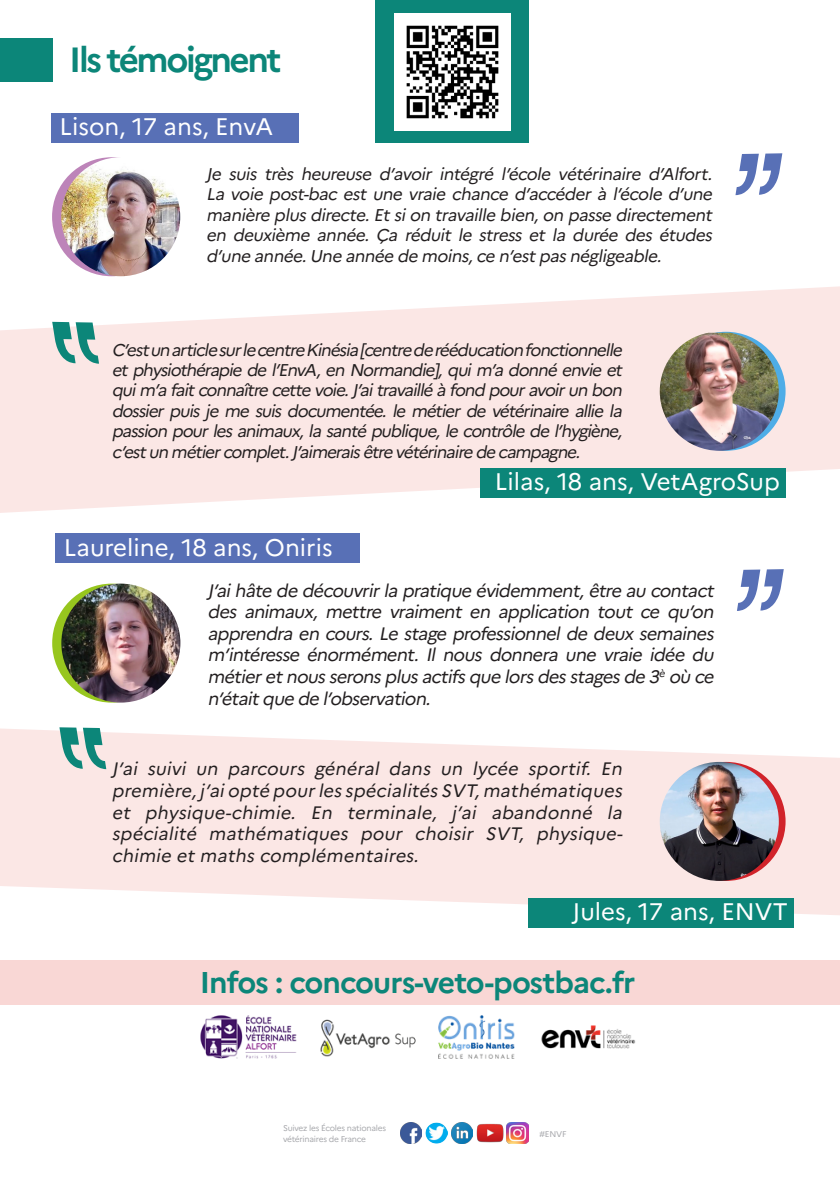
<style>
.page{position:relative;width:840px;height:1191px;background:#fff}
.page>*{position:absolute;margin:0;border:0;box-sizing:border-box;transform-origin:0 0}
.t1{font:700 35px "Marianne";letter-spacing:-.07em;color:#0c8679}
.t2{font:700 30px "Marianne";letter-spacing:-.03em;color:#0c8679}
.t3{font:24px "Marianne";color:#fff}
.t4{font:italic 18px/21.6px "Marianne";color:#231f20;text-align:justify}
.t5{font:italic 17px/20.4px "Marianne";color:#231f20;text-align:justify}
.t6{font:8.4px "Marianne";letter-spacing:-.03em;color:#a8a9ad}
</style>
<div class="page">
<div style="left:375px;top:0;width:153px;height:142px;background:#0c8679"></div>
<img style="left:400px;top:1122px;width:21px;height:21px">
<img style="left:476px;top:1123px;width:27px;height:20px">
<img style="left:425px;top:1122px;width:22px;height:21px">
<img style="left:451px;top:1122px;width:21px;height:21px">
<img style="left:506px;top:1122px;width:22px;height:21px">
<div style="left:0;top:960px;width:839px;height:44px;background:#f9d7d5"></div>
<svg style="left:0;top:728px;width:839px;height:187px;fill:#fbe7e5"></svg>
<div style="left:52px;top:157px;width:119px;height:119px;background:#bd84b9;border-radius:50%"></div>
<div style="left:0;top:38px;width:52px;height:43px;background:#0c8679"></div>
<img style="left:61px;top:157px;width:119px;height:119px;border-radius:59px">
<div style="left:51px;top:113px;width:247px;height:29px;background:#5870b6"></div>
<svg style="left:0;top:286px;width:839px;height:227px;fill:#fbe7e5"></svg>
<img style="left:659px;top:333px;width:119px;height:118px">
<div style="left:479px;top:468px;width:306px;height:29px;background:#0c8679"></div>
<div style="left:52px;top:583px;width:119px;height:119px;background:#97c61e;border-radius:50%"></div>
<img style="left:61px;top:583px;width:119px;height:119px;border-radius:59px">
<div style="left:55px;top:533px;width:305px;height:30px;background:#5870b6"></div>
<svg style="left:735px;top:153px;width:46px;height:42px"></svg>
<svg style="left:52px;top:322px;width:47px;height:42px;background:#7fb5ae"></svg>
<div style="left:528px;top:897px;width:265px;height:30px;background:#0c8679"></div>
<svg style="left:737px;top:569px;width:46px;height:42px"></svg>
<svg style="left:666px;top:762px;width:119px;height:119px"></svg>
<img style="left:659px;top:762px;width:119px;height:119px;border-radius:59px">
<svg style="left:59px;top:727px;width:47px;height:42px;background:#7fb5ae"></svg>
<img style="left:394px;top:14px;width:116px;height:116px">
<img style="left:200px;top:1015px;width:436px;height:44px">
<p class="t1" style="left:69px;top:39px;width:213px">Ils témoignent</p>
<p class="t3" style="left:59px;top:112px;width:215px">Lison, 17 ans, EnvA</p>
<p class="t5" style="left:206px;top:164px;width:511px">Je suis très heureuse d’avoir intégré l’école vétérinaire d’Alfort.<br>La voie post-bac est une vraie chance d’accéder à l’école d’une manière plusdirecte.Etsion travaille bien,on passe directement en deuxième année. Ça réduit le stress et la durée des études d’une année.Une année de moins,ce n’estpasnégligeable.</p>
<p class="t5" style="left:112px;top:339px;width:515px">C’estun article surle centre Kinésia[centre de rééducation fonctionnelle etphysiothérapie de l’EnvA,en Normandie],quim’adonné envie et quim’afaitconnaître cette voie.J ’aitravaillé àfond pouravoirun bon dossier puis je me suis documentée. le métier de vétérinaire allie la passion pourlesanimaux,lasanté publique,le contrôle de l’hygiène, c’estun métiercomplet.J ’aimeraisêtre vétérinaire de campagne.</p>
<p class="t3" style="left:64px;top:533px;width:270px">Laureline, 18 ans, Oniris</p>
<p class="t3" style="left:494px;top:467px;width:286px">Lilas, 18 ans, VetAgroSup</p>
<p class="t4" style="left:207px;top:579px;width:511px">J ’aihâte de découvrirla pratique évidemment,être au contact des animaux, mettre vraiment en application tout ce qu’on apprendra en cours. Le stage professionnel de deux semaines m’intéresse énormément. Il nous donnera une vraie idée du métieretnousseronsplusactifsque lorsdesstagesde 3<sup>è</sup> où ce n’étaitque de l’observation.</p>
<p class="t4" style="left:112px;top:758px;width:515px">J ’ai suivi un parcours général dans un lycée sportif. En première,j ’aiopté pour les spécialités SVT,mathématiques et physique-chimie. En terminale, j ’ai abandonné la spécialité mathématiques pour choisir SVT, physique&shy;chimie et maths complémentaires.</p>
<p class="t3" style="left:572px;top:897px;width:217px">Jules, 17 ans, ENVT</p>
<p class="t2" style="left:200px;top:964px;width:436px">Infos : concours-veto-postbac.fr</p>
<p class="t6" style="left:283px;top:1122px;width:105px">Suivez les Écoles nationales</p>
<p class="t6" style="left:283px;top:1133px;width:84px">vétérinaires de France</p>
<p class="t6" style="left:539px;top:1128px;width:28px">#ENVF</p>
</div>
